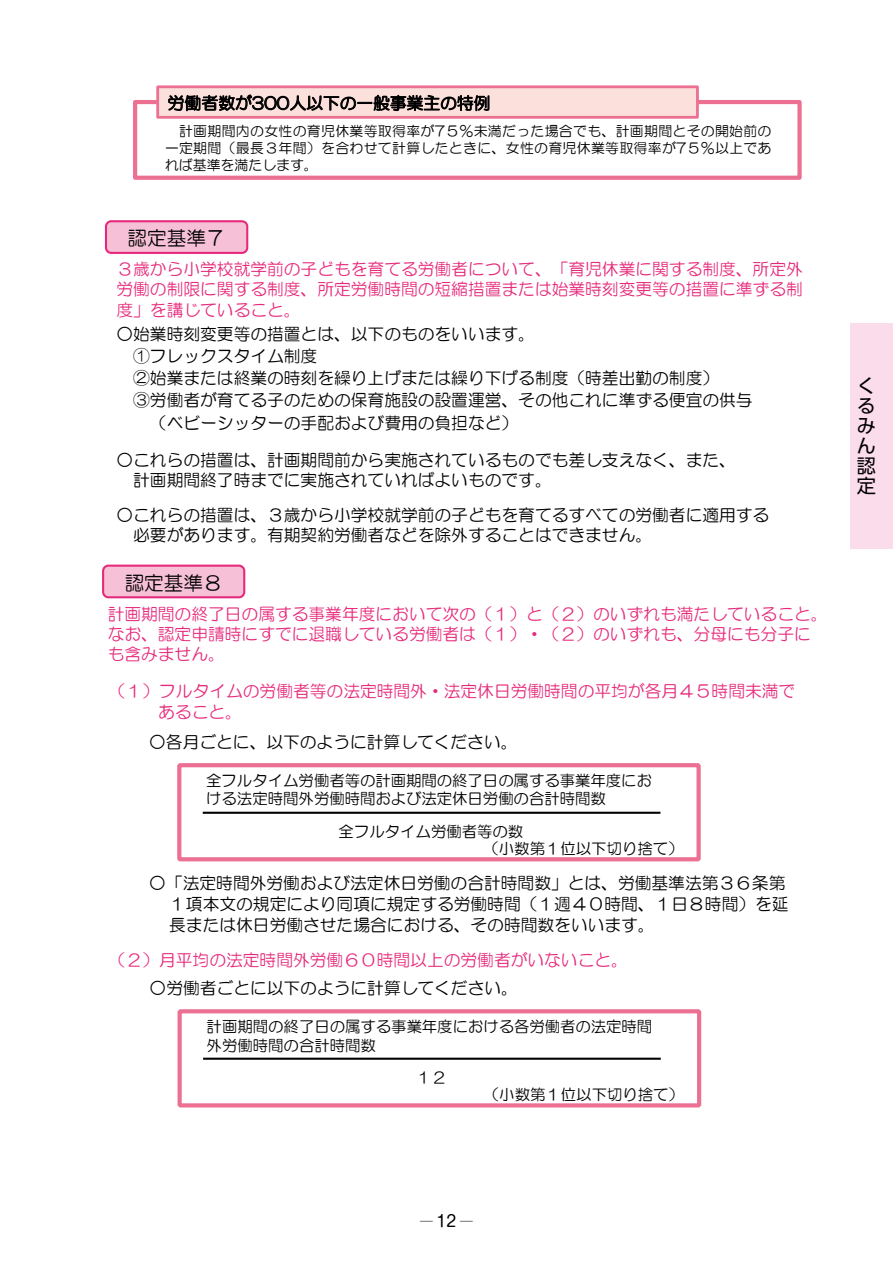
<style>
.page{position:relative;width:893px;height:1263px;background:#fff}
.page>*{position:absolute;margin:0;border:0;box-sizing:border-box;transform-origin:0 0}
.t1{font:19.65px "HG Maru Gothic MPRO";color:#000}
.t2{font:19.2px/20.1px "UD Shin Go Pro";color:#000}
.t3{font:16.8px/20.9px "HG Maru Gothic MPRO";color:#000}
.t4{font:16.8px/20.1px "HG Maru Gothic MPRO";color:#e62a7b}
.t5{font:15.45px/18.5px "HG Maru Gothic MPRO";color:#000}
.t6{font:13.95px/16.8px "HG Maru Gothic MPRO";letter-spacing:.025em;color:#000;text-align:justify}
.t7{font:12.75px "Shin M Go Pro";color:#000}
.s1{font-size:15.9px}
</style>
<div class="page">
<div style="left:103px;top:566px;width:141px;height:31px;background:#f6c0d6;border-radius:5px"></div>
<div style="left:102px;top:565px;width:143px;height:33px;border:2px solid #e62a7b;border-radius:5px"></div>
<div style="left:177px;top:763px;width:524px;height:98px;border:4px solid #ec7092"></div>
<hr style="left:203px;top:812px;width:457px;height:2px;background:#000">
<div style="left:178px;top:1009px;width:523px;height:98px;border:4px solid #ec7092"></div>
<hr style="left:203px;top:1058px;width:458px;height:2px;background:#000">
<div style="left:106px;top:221px;width:141px;height:32px;background:#f6c0d6;border-radius:5px"></div>
<div style="left:105px;top:220px;width:143px;height:34px;border:2px solid #e62a7b;border-radius:5px"></div>
<div style="left:133px;top:100px;width:669px;height:80px;border:4px solid #ec7092"></div>
<div style="left:158px;top:87px;width:539px;height:30px;background:#fbe0db"></div>
<div style="left:156px;top:85px;width:543px;height:34px;border:3px solid #ec7092"></div>
<svg style="left:168px;top:85px;width:321px;height:26px"></svg>
<div style="left:850px;top:323px;width:43px;height:226px;background:#fadcea"></div>
<p class="t3" style="left:168px;top:93px;width:324px">労働者数が300人以下の一般事業主の特例</p>
<p class="t6" style="left:165px;top:123px;width:608px;text-indent:14px">計画期間内の女性の育児休業等取得率が7５％未満だった場合でも、計画期間とその開始前の一定期間（最長３年間）を合わせて計算したときに、女性の育児休業等取得率が7５％以上であれば基準を満たします。</p>
<p class="t1" style="left:128px;top:229px;width:99px">認定基準７</p>
<p class="t4" style="left:116px;top:259px;width:688px;text-align:justify">３歳から小学校就学前の子どもを育てる労働者について、「育児休業に関する制度、所定外労働の制限に関する制度、所定労働時間の短縮措置または始業時刻変更等の措置に準ずる制度」を講じていること。</p>
<p class="t3" style="left:116px;top:323px;width:420px">○始業時刻変更等の措置とは、以下のものをいいます。</p>
<p class="t3" style="left:133px;top:345px;width:186px">①フレックスタイム制度</p>
<p class="t3" style="left:133px;top:368px;width:587px">②始業または終業の時刻を繰り上げまたは繰り下げる制度（時差出勤の制度）</p>
<p class="t3" style="left:133px;top:390px;width:621px">③労働者が育てる子のための保育施設の設置運営、その他これに準ずる便宜の供与</p>
<p class="t3" style="left:150px;top:412px;width:370px">（ベビーシッターの手配および費用の負担など）</p>
<p class="t3" style="left:133px;top:450px;width:604px;line-height:20.1px;text-indent:-17px">○これらの措置は、計画期間前から実施されているものでも差し支えなく、また、計画期間終了時までに実施されていればよいものです。</p>
<p class="t3" style="left:133px;top:505px;width:638px;line-height:20.1px;text-indent:-17px">○これらの措置は、３歳から小学校就学前の子どもを育てるすべての労働者に適用する必要があります。有期契約労働者などを除外することはできません。</p>
<p class="t1" style="left:125px;top:573px;width:99px">認定基準８</p>
<p class="t4" style="left:108px;top:604px;width:721px">計画期間の終了日の属する事業年度において次の（１）と（２）のいずれも満たしていること。なお、認定申請時にすでに退職している労働者は（１）・（２）のいずれも、分母にも分子にも含みません。</p>
<p class="t4" style="left:158px;top:681px;width:639px;text-indent:-49px">（１）フルタイムの労働者等の法定時間外・法定休日労働時間の平均が各月４５時間未満であること。</p>
<p class="t3" style="left:149px;top:731px;width:370px">○各月ごとに、以下のように計算してください。</p>
<p class="t5" style="left:206px;top:771px;width:447px">全フルタイム労働者等の計画期間の終了日の属する事業年度における法定時間外労働時間および法定休日労働の合計時間数</p>
<p class="t5" style="left:339px;top:822px;width:186px">全フルタイム労働者等の数</p>
<p class="t3" style="left:169px;top:872px;width:621px;text-indent:-20px">○「法定時間外労働および法定休日労働の合計時間数」とは、労働基準法第３６条第<br>１項本文の規定により同項に規定する労働時間（１週４０時間、１日８時間）を延長または休日労働させた場合における、その時間数をいいます。</p>
<p class="t5" style="left:483px;top:839px;width:202px">（小数第１位以下切り捨て）</p>
<p class="t4" style="left:109px;top:950px;width:520px">（２）月平均の法定時間外労働６０時間以上の労働者がいないこと。</p>
<p class="t3" style="left:150px;top:977px;width:370px">○労働者ごとに以下のように計算してください。</p>
<p class="t5" style="left:207px;top:1017px;width:447px">計画期間の終了日の属する事業年度における各労働者の法定時間外労働時間の合計時間数</p>
<p class="t5" style="left:416px;top:1068px;width:32px">１２</p>
<p class="t5" style="left:484px;top:1085px;width:202px">（小数第１位以下切り捨て）</p>
<p class="t2" style="left:857px;top:375px;width:20px">くるみん認定</p>
<p class="t7" style="left:420px;top:1211px;width:54px">─ <span class="s1">12</span> ─</p>
</div>
